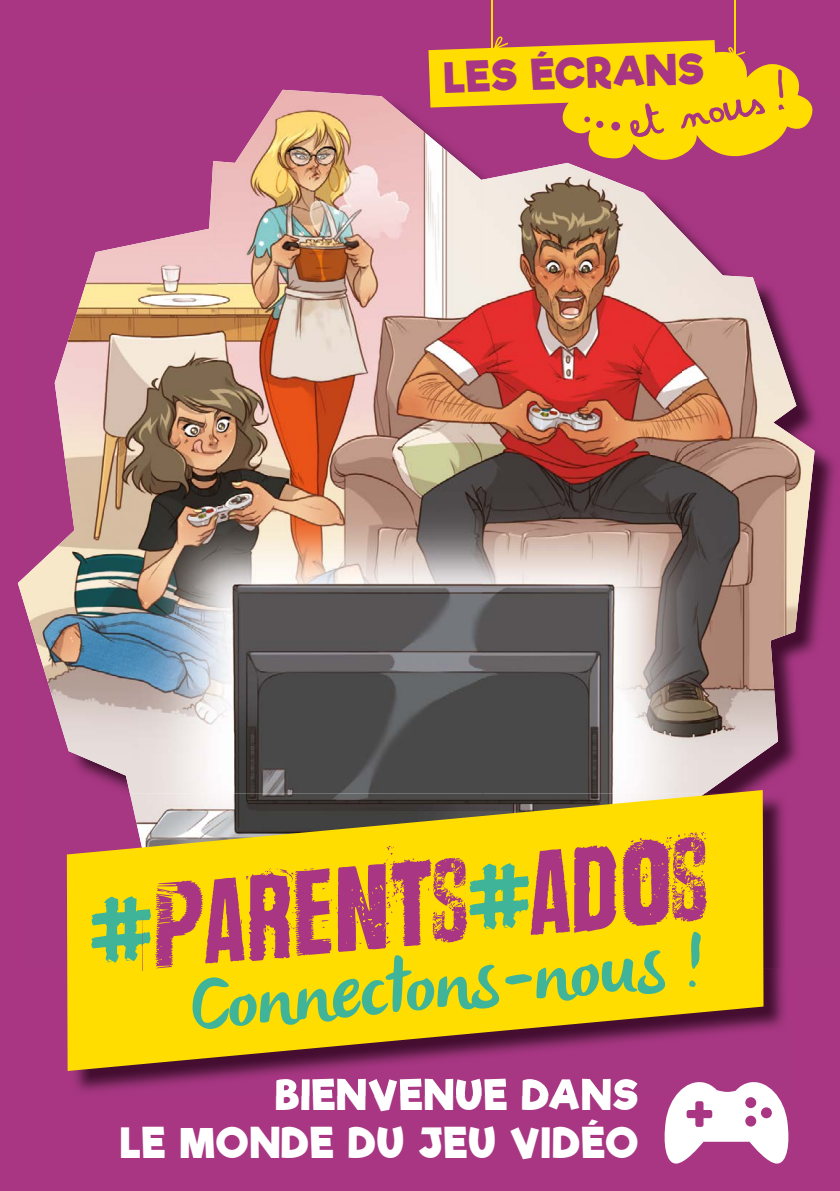
<style>
.page{position:relative;width:840px;height:1191px;background:#fff}
.page>*{position:absolute;margin:0;border:0;box-sizing:border-box;transform-origin:0 0}
.t1{font:116px "Wrongtimewrongplace";color:#a83683}
.t2{font:italic 77px "olivier";color:#3fb498}
.t3{font:46.4px "Amandine";color:#a83683}
.t4{font:700 40px/48px "Riffic Free";letter-spacing:.05em;color:#fff;text-align:right}
.t5{font:700 40px "Riffic Free";color:#a83683}
.s1{font-size:48.6px}
.s2{font-size:49.4px}
.s3{font-size:50.2px}
.s4{font-size:47.2px}
.s5{color:#3fb498}
</style>
<div class="page">
<div style="left:0;top:0;width:839px;height:1191px;background:#a83683"></div>
<img style="left:217px;top:90px;width:265px;height:700px">
<img style="left:150px;top:161px;width:67px;height:629px">
<img style="left:482px;top:169px;width:200px;height:621px">
<img style="left:18px;top:241px;width:133px;height:549px">
<img style="left:681px;top:233px;width:133px;height:557px">
<hr style="left:491px;top:0;width:1px;height:52px;background:#fd0">
<hr style="left:734px;top:0;width:1px;height:56px;background:#fd0">
<svg style="left:428px;top:36px;width:385px;height:133px"></svg>
<img style="left:75px;top:798px;width:709px;height:293px">
<img style="left:276px;top:1078px;width:361px;height:17px">
<svg style="left:67px;top:790px;width:696px;height:281px;background:#e0b919"></svg>
<svg style="left:662px;top:1080px;width:127px;height:83px"></svg>
<p class="t5" style="left:443px;top:54px;width:260px;rotate:-2deg">LES ÉCRANS</p>
<p class="t3" style="left:621px;top:92px;width:165px;rotate:-11deg">et <span class="s1">n</span><span class="s2">o</span><span class="s3">us</span><span class="s4">!</span></p>
<h1 class="t1" style="left:80px;top:869px;width:679px;rotate:-5deg"><span class="s5">#</span>Parents<span class="s5">#</span>ados…</h1>
<h2 class="t2" style="left:183px;top:961px;width:516px;rotate:-5deg">Connectons-nous !</h2>
<p class="t4" style="left:121px;top:1071px;width:518px">BIENVENUE DANS<br>LE MONDE DU JEU VIDÉO</p>
</div>
